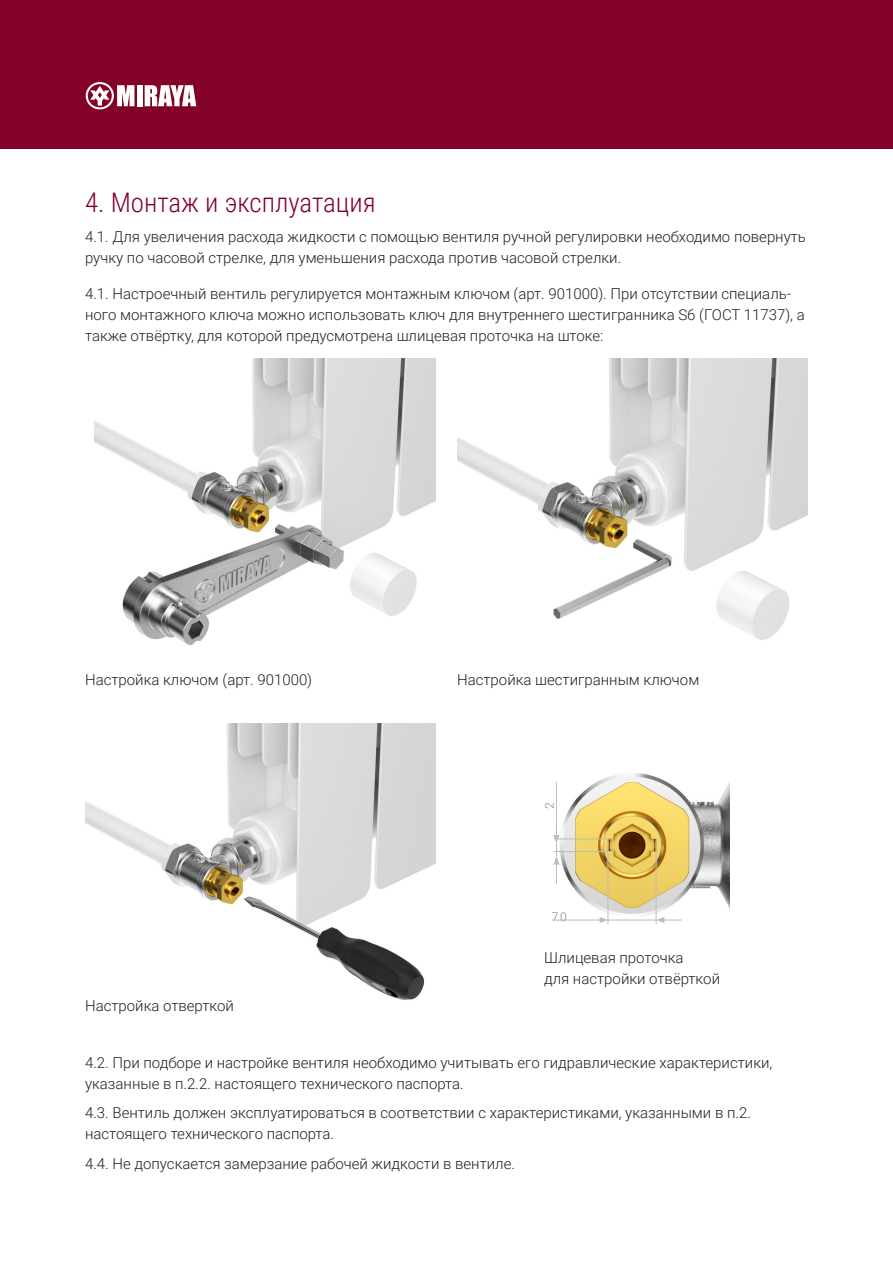
<style>
.page{position:relative;width:893px;height:1263px;background:#fff}
.page>*{position:absolute;margin:0;border:0;box-sizing:border-box;transform-origin:0 0}
.Заголовки{font:300 27px "Roboto Condensed";color:#840128}
.Основной_текс{font:300 15px/21px "Roboto";color:#231f20}
.Сноски{font:300 12px "Roboto";color:#808285}
</style>
<div class="page">
<div style="left:0;top:0;width:893px;height:148px;background:#840128"></div>
<div style="left:137px;top:85px;width:5px;height:21px;background:#fff"></div>
<svg style="left:145px;top:85px;width:51px;height:21px"></svg>
<svg style="left:86px;top:82px;width:48px;height:27px"></svg>
<img style="left:94px;top:359px;width:342px;height:286px">
<img style="left:457px;top:359px;width:351px;height:281px">
<img style="left:85px;top:724px;width:351px;height:276px">
<img style="left:552px;top:773px;width:177px;height:152px">
<hr style="left:554px;top:839px;width:60px;height:1px;background:#bcbdc0">
<hr style="left:554px;top:851px;width:60px;height:1px;background:#bcbdc0">
<hr style="left:556px;top:782px;width:1px;height:55px;background:#bcbdc0">
<svg style="left:553px;top:835px;width:6px;height:49px"></svg>
<hr style="left:608px;top:839px;width:1px;height:85px;background:#bcbdc0">
<hr style="left:656px;top:839px;width:1px;height:85px;background:#bcbdc0">
<hr style="left:608px;top:920px;width:48px;height:1px;background:#bcbdc0">
<hr style="left:552px;top:920px;width:50px;height:1px;background:#bcbdc0">
<svg style="left:600px;top:917px;width:8px;height:6px"></svg>
<svg style="left:656px;top:917px;width:26px;height:6px"></svg>
<p class="Заголовки" style="left:85px;top:183px;width:292px">4. Монтаж и эксплуатация</p>
<p class="Основной_текс" style="left:85px;top:225px;width:722px">4.1. Для увеличения расхода жидкости с помощью вентиля ручной регулировки необходимо повернуть ручку по часовой стрелке, для уменьшения расхода против часовой стрелки.</p>
<p class="Основной_текс" style="left:85px;top:282px;width:721px">4.1. Настроечный вентиль регулируется монтажным ключом (арт. 901000). При отсутствии специаль&shy;ного монтажного ключа можно использовать ключ для внутреннего шестигранника S6 (ГОСТ 11737), а также отвёртку, для которой предусмотрена шлицевая проточка на штоке:</p>
<p class="Основной_текс" style="left:85px;top:669px;width:229px">Настройка ключом (арт. 901000)</p>
<p class="Основной_текс" style="left:85px;top:995px;width:150px">Настройка отверткой</p>
<p class="Основной_текс" style="left:457px;top:669px;width:244px">Настройка шестигранным ключом</p>
<p class="Сноски" style="left:541px;top:809px;width:8px;rotate:-90deg">2</p>
<p class="Сноски" style="left:552px;top:909px;width:16px">7.0</p>
<p class="Основной_текс" style="left:544px;top:947px;width:177px">Шлицевая проточка<br>для настройки отвёрткой</p>
<p class="Основной_текс" style="left:85px;top:1051px;width:689px">4.2. При подборе и настройке вентиля необходимо учитывать его гидравлические характеристики, указанные в п.2.2. настоящего технического паспорта.</p>
<p class="Основной_текс" style="left:85px;top:1102px;width:667px">4.3. Вентиль должен эксплуатироваться в соответствии с характеристиками, указанными в п.2. настоящего технического паспорта.</p>
<p class="Основной_текс" style="left:85px;top:1152px;width:431px">4.4. Не допускается замерзание рабочей жидкости в вентиле.</p>
</div>
